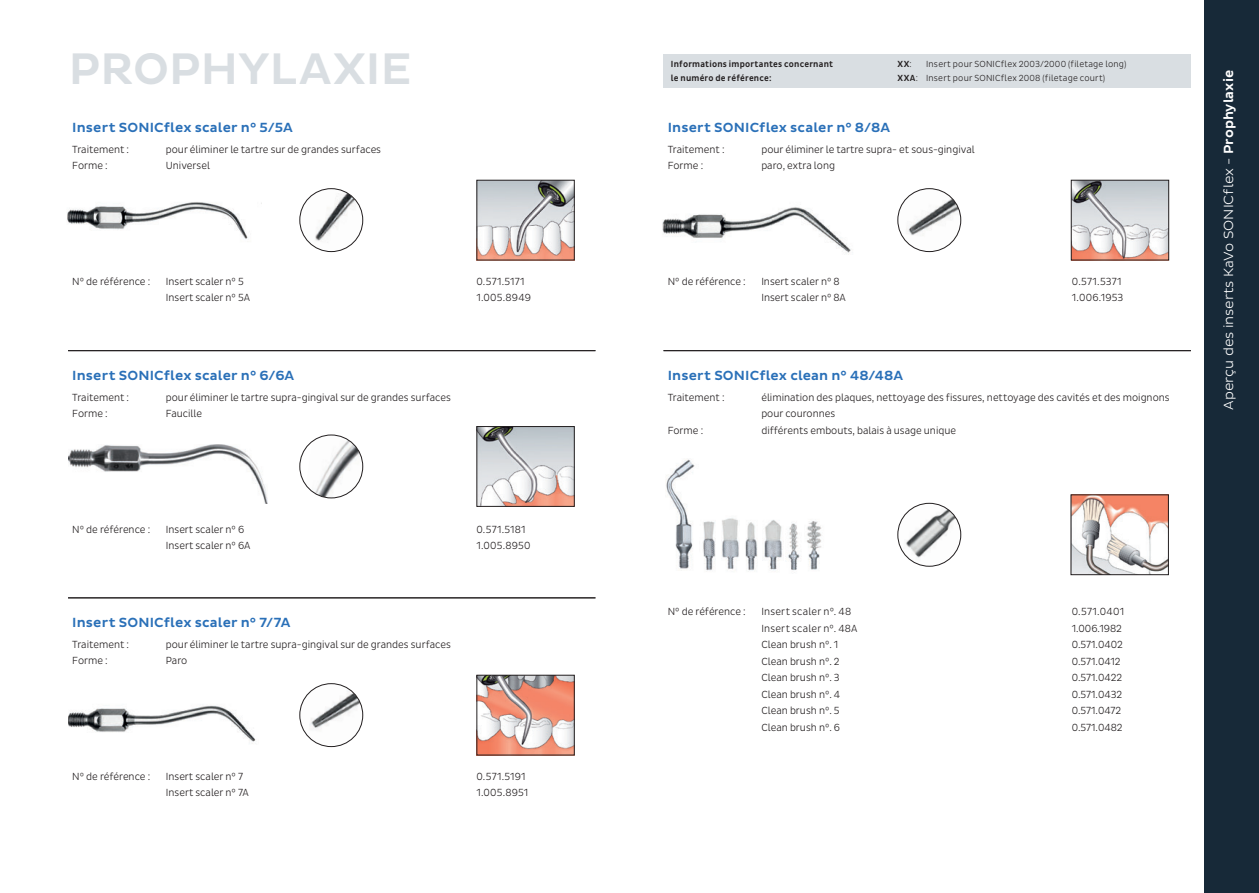
<style>
.page{position:relative;width:1259px;height:893px;background:#fff}
.page>*{position:absolute;margin:0;border:0;box-sizing:border-box;transform-origin:0 0}
.t1{font:500 45px "Pluto Sans";letter-spacing:.005em;color:#d9dee2}
.t2{font:500 13.5px "Pluto Sans";letter-spacing:.01em;color:#2a70b8}
.t3{font:300 13.5px "Pluto Sans";color:#fff}
.t4{font:300 10.5px/16.5px "Pluto Sans Cond";color:#231f20}
.t5{font:300 10.5px "Pluto Sans Cond";letter-spacing:.02em;color:#231f20}
.t6{font:300 9px/13.5px "Pluto Sans Cond";letter-spacing:.025em;color:#231f20}
.t7{font:500 9px/13.5px "Pluto Sans Cond";letter-spacing:.025em;color:#231f20}
.s1{font-weight:500}
.s2{font-weight:300}
</style>
<div class="page">
<div style="left:1204px;top:0;width:55px;height:893px;background:#172938"></div>
<div style="left:663px;top:54px;width:528px;height:33px;background:#d9dee2"></div>
<img style="left:479px;top:182px;width:93px;height:76px">
<img style="left:479px;top:428px;width:93px;height:77px">
<div style="left:477px;top:426px;width:97px;height:81px;border:1px solid #231f20"></div>
<img style="left:479px;top:677px;width:93px;height:76px">
<div style="left:477px;top:675px;width:97px;height:80px;border:1px solid #231f20"></div>
<img style="left:300px;top:189px;width:63px;height:51px">
<img style="left:300px;top:189px;width:63px;height:63px;border-radius:50%">
<div style="left:300px;top:188px;width:63px;height:64px;border:1px solid #231f20;border-radius:50%"></div>
<img style="left:306px;top:435px;width:57px;height:63px">
<div style="left:300px;top:435px;width:63px;height:63px;border:1px solid #231f20;border-radius:50%"></div>
<img style="left:300px;top:684px;width:63px;height:63px">
<div style="left:300px;top:683px;width:63px;height:64px;border:1px solid #231f20;border-radius:50%"></div>
<img style="left:67px;top:202px;width:181px;height:37px">
<img style="left:1073px;top:182px;width:94px;height:76px">
<div style="left:1071px;top:180px;width:98px;height:80px;border:1px solid #231f20"></div>
<img style="left:899px;top:189px;width:61px;height:58px">
<img style="left:898px;top:189px;width:62px;height:63px;border-radius:50%">
<div style="left:897px;top:188px;width:64px;height:64px;border:1px solid #231f20;border-radius:50%"></div>
<img style="left:662px;top:207px;width:189px;height:48px">
<img style="left:68px;top:444px;width:200px;height:60px">
<img style="left:1072px;top:497px;width:94px;height:76px">
<img style="left:898px;top:509px;width:62px;height:57px">
<img style="left:898px;top:503px;width:62px;height:63px;border-radius:50%">
<div style="left:897px;top:503px;width:64px;height:63px;border:1px solid #231f20;border-radius:50%"></div>
<img style="left:68px;top:705px;width:188px;height:39px">
<hr style="left:68px;top:350px;width:527px;height:1px;background:#231f20">
<hr style="left:663px;top:350px;width:528px;height:1px;background:#231f20">
<hr style="left:68px;top:597px;width:527px;height:1px;background:#231f20">
<img style="left:703px;top:518px;width:36px;height:53px">
<img style="left:745px;top:520px;width:38px;height:51px">
<img style="left:788px;top:523px;width:12px;height:48px">
<img style="left:807px;top:521px;width:15px;height:49px">
<img style="left:720px;top:518px;width:1px;height:53px">
<img style="left:666px;top:459px;width:29px;height:110px">
<h1 class="t1" style="left:69px;top:43px;width:344px">PROPHYLAXIE</h1>
<p class="t2" style="left:72px;top:120px;width:222px">Insert SONICflex scaler n° 5/5A</p>
<p class="t4" style="left:72px;top:142px;width:58px">Traitement :</p>
<p class="t4" style="left:166px;top:142px;width:217px">pour éliminer le tartre sur de grandes surfaces</p>
<p class="t4" style="left:72px;top:158px;width:37px">Forme :</p>
<p class="t4" style="left:166px;top:158px;width:46px">Universel</p>
<p class="t4" style="left:72px;top:274px;width:80px">N° de référence :</p>
<p class="t4" style="left:166px;top:274px;width:79px">Insert scaler n° 5</p>
<p class="t4" style="left:476px;top:274px;width:50px">0.571.5171</p>
<p class="t4" style="left:166px;top:290px;width:86px">Insert scaler n° 5A</p>
<p class="t4" style="left:476px;top:290px;width:56px">1.005.8949</p>
<p class="t2" style="left:72px;top:367px;width:223px">Insert SONICflex scaler n° 6/6A</p>
<p class="t4" style="left:72px;top:389px;width:58px">Traitement :</p>
<p class="t4" style="left:166px;top:389px;width:286px">pour éliminer le tartre supra-gingival sur de grandes surfaces</p>
<p class="t4" style="left:72px;top:406px;width:37px">Forme :</p>
<p class="t4" style="left:166px;top:406px;width:38px">Faucille</p>
<p class="t4" style="left:72px;top:521px;width:79px">N° de référence :</p>
<p class="t4" style="left:166px;top:521px;width:80px">Insert scaler n° 6</p>
<p class="t4" style="left:476px;top:521px;width:51px">0.571.5181</p>
<p class="t4" style="left:166px;top:538px;width:86px">Insert scaler n° 6A</p>
<p class="t4" style="left:476px;top:538px;width:56px">1.005.8950</p>
<p class="t2" style="left:72px;top:614px;width:220px">Insert SONICflex scaler n° 7/7A</p>
<p class="t4" style="left:72px;top:636px;width:58px">Traitement :</p>
<p class="t4" style="left:166px;top:636px;width:286px">pour éliminer le tartre supra-gingival sur de grandes surfaces</p>
<p class="t4" style="left:72px;top:653px;width:37px">Forme :</p>
<p class="t4" style="left:166px;top:653px;width:23px">Paro</p>
<p class="t4" style="left:72px;top:768px;width:79px">N° de référence :</p>
<p class="t4" style="left:166px;top:768px;width:79px">Insert scaler n° 7</p>
<p class="t4" style="left:476px;top:768px;width:51px">0.571.5191</p>
<p class="t4" style="left:166px;top:785px;width:85px">Insert scaler n° 7A</p>
<p class="t4" style="left:476px;top:785px;width:53px">1.005.8951</p>
<p class="t7" style="left:671px;top:57px;width:164px">Informations importantes concernant le numéro de référence:</p>
<p class="t6" style="left:897px;top:58px;width:230px;text-indent:29px">Insert pour SONICflex 2003/2000 (filetage long)<br><span class="s1">XXA</span>: Insert pour SONICflex 2008 (filetage court)</p>
<p class="t7" style="left:897px;top:57px;width:16px">XX<span class="s2">:</span></p>
<p class="t2" style="left:668px;top:120px;width:224px">Insert SONICflex scaler n° 8/8A</p>
<p class="t4" style="left:668px;top:142px;width:58px">Traitement :</p>
<p class="t4" style="left:761px;top:142px;width:215px">pour éliminer le tartre supra- et sous-gingival</p>
<p class="t4" style="left:668px;top:158px;width:37px">Forme :</p>
<p class="t4" style="left:761px;top:158px;width:75px">paro, extra long</p>
<p class="t4" style="left:668px;top:274px;width:79px">N° de référence :</p>
<p class="t4" style="left:761px;top:274px;width:80px">Insert scaler n° 8</p>
<p class="t4" style="left:1072px;top:274px;width:51px">0.571.5371</p>
<p class="t4" style="left:761px;top:290px;width:86px">Insert scaler n° 8A</p>
<p class="t4" style="left:1072px;top:290px;width:53px">1.006.1953</p>
<p class="t2" style="left:668px;top:367px;width:237px">Insert SONICflex clean n° 48/48A</p>
<p class="t4" style="left:668px;top:389px;width:58px">Traitement :</p>
<p class="t4" style="left:761px;top:389px;width:410px">élimination des plaques, nettoyage des fissures, nettoyage des cavités et des moignons pour couronnes</p>
<p class="t4" style="left:668px;top:422px;width:37px">Forme :</p>
<p class="t4" style="left:761px;top:422px;width:196px">différents embouts, balais à usage unique</p>
<p class="t3" style="left:1220px;top:409px;width:341px;rotate:-90deg">Aperçu des inserts KaVo SONICflex - <span class="s1">Prophylaxie</span></p>
<p class="t4" style="left:668px;top:604px;width:80px">N° de référence :</p>
<p class="t5" style="left:761px;top:607px;width:91px">Insert scaler n°. 48</p>
<p class="t4" style="left:1071px;top:604px;width:54px">0.571.0401</p>
<p class="t5" style="left:761px;top:624px;width:98px">Insert scaler n°. 48A</p>
<p class="t4" style="left:1071px;top:620px;width:52px">1.006.1982</p>
<p class="t4" style="left:761px;top:637px;width:78px">Clean brush n°. 1</p>
<p class="t4" style="left:1071px;top:637px;width:53px">0.571.0402</p>
<p class="t4" style="left:761px;top:653px;width:80px">Clean brush n°. 2</p>
<p class="t4" style="left:1071px;top:653px;width:50px">0.571.0412</p>
<p class="t4" style="left:761px;top:670px;width:80px">Clean brush n°. 3</p>
<p class="t4" style="left:1071px;top:670px;width:52px">0.571.0422</p>
<p class="t4" style="left:761px;top:686px;width:81px">Clean brush n°. 4</p>
<p class="t4" style="left:1071px;top:686px;width:52px">0.571.0432</p>
<p class="t4" style="left:761px;top:703px;width:80px">Clean brush n°. 5</p>
<p class="t4" style="left:1071px;top:703px;width:51px">0.571.0472</p>
<p class="t4" style="left:761px;top:719px;width:80px">Clean brush n°. 6</p>
<p class="t4" style="left:1071px;top:719px;width:52px">0.571.0482</p>
</div>
